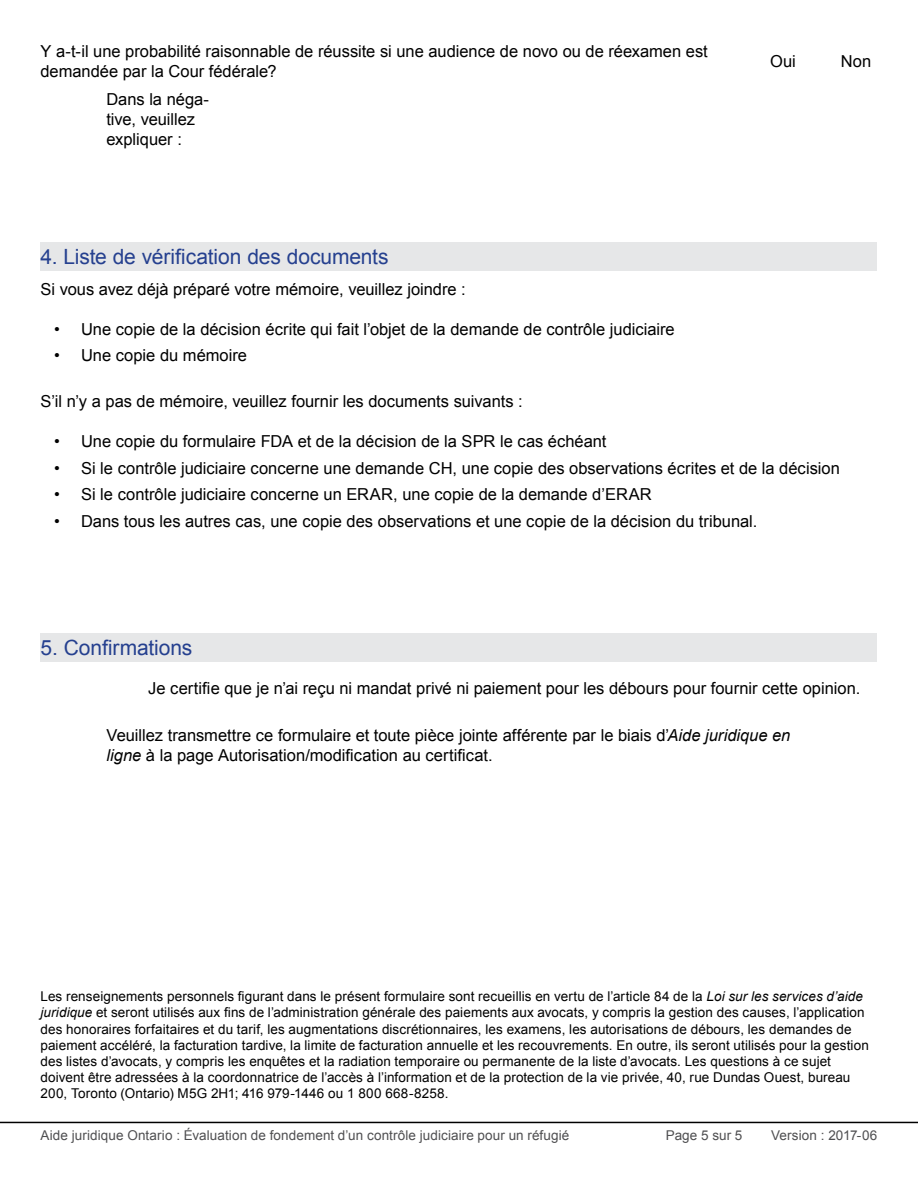
<style>
.page{position:relative;width:918px;height:1188px;background:#fff}
.page>*{position:absolute;margin:0;border:0;box-sizing:border-box;transform-origin:0 0}
.Section_title__Headi{font:21px "Arial";letter-spacing:-.005em;color:#25408f}
.t1{font:16.5px/19.8px "Arial";color:#000}
.t2{font:13.5px/16.2px "Arial";letter-spacing:.005em;color:#000}
.t3{font:13.5px "Arial";letter-spacing:.005em;color:#4f4f51}
.s1{font-style:italic}
</style>
<div class="page">
<hr style="left:0;top:1122px;width:918px;height:1px;background:#000">
<div style="left:40px;top:242px;width:837px;height:29px;background:#e6e7e8"></div>
<div style="left:40px;top:633px;width:837px;height:29px;background:#e6e7e8"></div>
<p class="t1" style="left:41px;top:42px;width:669px">Y a-t-il une probabilité raisonnable de réussite si une audience de novo ou de réexamen est demandée par la Cour fédérale?</p>
<p class="t1" style="left:770px;top:52px;width:27px">Oui</p>
<p class="t1" style="left:106px;top:90px;width:104px">Dans la néga&shy;tive, veuillez expliquer :</p>
<p class="t1" style="left:841px;top:52px;width:32px">Non</p>
<h2 class="Section_title__Headi" style="left:40px;top:243px;width:350px">4. Liste de vérification des documents</h2>
<p class="t1" style="left:40px;top:279px;width:427px">Si vous avez déjà préparé votre mémoire, veuillez joindre :</p>
<p class="t1" style="left:54px;top:319px;width:622px">• Une copie de la décision écrite qui fait l’objet de la demande de contrôle judiciaire</p>
<p class="t1" style="left:54px;top:346px;width:195px">• Une copie du mémoire</p>
<p class="t1" style="left:40px;top:392px;width:484px">S’il n’y a pas de mémoire, veuillez fournir les documents suivants :</p>
<p class="t1" style="left:54px;top:432px;width:554px">• Une copie du formulaire FDA et de la décision de la SPR le cas échéant</p>
<p class="t1" style="left:54px;top:458px;width:787px">• Si le contrôle judiciaire concerne une demande CH, une copie des observations écrites et de la décision</p>
<p class="t1" style="left:54px;top:485px;width:599px">• Si le contrôle judiciaire concerne un ERAR, une copie de la demande d’ERAR</p>
<p class="t1" style="left:54px;top:511px;width:705px">• Dans tous les autres cas, une copie des observations et une copie de la décision du tribunal.</p>
<h2 class="Section_title__Headi" style="left:40px;top:634px;width:153px">5. Confirmations</h2>
<p class="t1" style="left:148px;top:679px;width:714px">Je certifie que je n’ai reçu ni mandat privé ni paiement pour les débours pour fournir cette opinion.</p>
<p class="t1" style="left:106px;top:725px;width:685px">Veuillez transmettre ce formulaire et toute pièce jointe afférente par le biais d’<span class="s1">Aide juridique en ligne</span> à la page Autorisation/modification au certificat.</p>
<p class="t2" style="left:40px;top:989px;width:830px">Les renseignements personnels figurant dans le présent formulaire sont recueillis en vertu de l’article 84 de la <span class="s1">Loi sur les services d’aide juridique</span> et seront utilisés aux fins de l’administration générale des paiements aux avocats, y compris la gestion des causes, l’application des honoraires forfaitaires et du tarif, les augmentations discrétionnaires, les examens, les autorisations de débours, les demandes de paiement accéléré, la facturation tardive, la limite de facturation annuelle et les recouvrements. En outre, ils seront utilisés pour la gestion des listes d’avocats, y compris les enquêtes et la radiation temporaire ou permanente de la liste d’avocats. Les questions à ce sujet doivent être adressées à la coordonnatrice de l’accès à l’information et de la protection de la vie privée, 40, rue Dundas Ouest, bureau 200, Toronto (Ontario) M5G 2H1; 416 979-1446 ou 1 800 668-8258.</p>
<p class="t3" style="left:41px;top:1127px;width:530px">Aide juridique Ontario : Évaluation de fondement d’un contrôle judiciaire pour un réfugié</p>
<p class="t3" style="left:666px;top:1127px;width:78px">Page 5 sur 5</p>
<p class="t3" style="left:771px;top:1127px;width:108px">Version : 2017-06</p>
</div>
